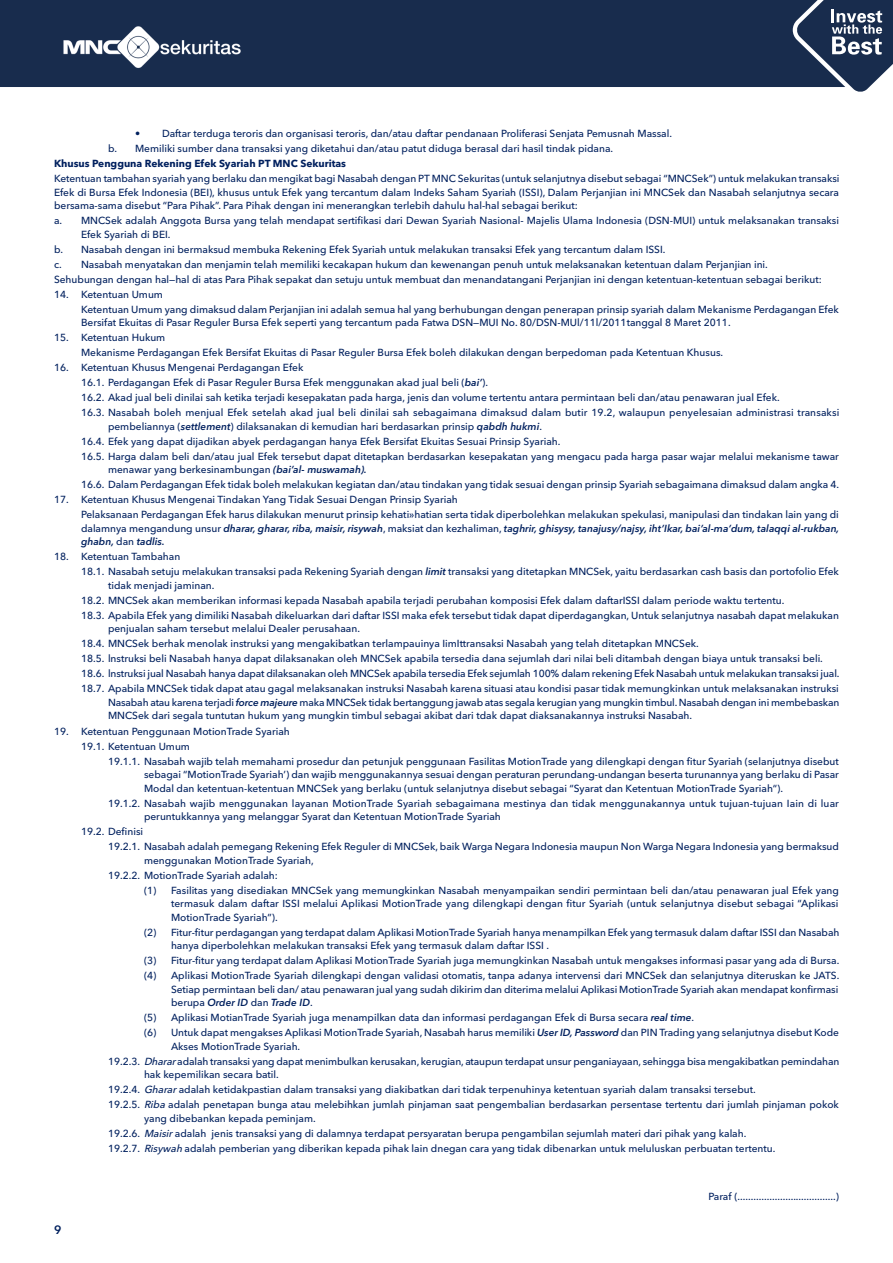
<style>
.page{position:relative;width:893px;height:1263px;background:#fff}
.page>*{position:absolute;margin:0;border:0;box-sizing:border-box;transform-origin:0 0}
.t1{font:600 12px "Avenir Next LT Pro";color:#00205e}
.t2{font:500 10.2px/13.5px "Avenir Next LT Pro";color:#00205e}
.t3{font:700 10.2px "Avenir Next LT Pro";color:#00205e}
.s1{font-weight:600;font-style:italic}
.s2{font-style:italic}
</style>
<div class="page">
<svg style="left:845px;top:0;width:48px;height:92px"></svg>
<div style="left:0;top:0;width:845px;height:87px;background:#182c4d"></div>
<img style="left:62px;top:25px;width:179px;height:44px">
<p class="t2" style="left:135px;top:127px;width:539px">• Daftar terduga teroris dan organisasi teroris, dan/atau daftar pendanaan Proliferasi Senjata Pemusnah Massal.</p>
<p class="t2" style="left:108px;top:142px;width:507px">b. Memiliki sumber dana transaksi yang diketahui dan/atau patut diduga berasal dari hasil tindak pidana.</p>
<p class="t3" style="left:54px;top:158px;width:294px">Khusus Pengguna Rekening Efek Syariah PT MNC Sekuritas</p>
<p class="t2" style="left:54px;top:172px;width:787px;text-align:justify">Ketentuan tambahan syariah yang berlaku dan mengikat bagi Nasabah dengan PT MNC Sekuritas (untuk selanjutnya disebut sebagai “MNCSek”) untuk melakukan transaksi Efek di Bursa Efek Indonesia (BEI), khusus untuk Efek yang tercantum dalam Indeks Saham Syariah (ISSI), Dalam Perjanjian ini MNCSek dan Nasabah selanjutnya secara bersama-sama disebut “Para Pihak”. Para Pihak dengan ini menerangkan terlebih dahulu hal-hal sebagai berikut:</p>
<p class="t2" style="left:81px;top:214px;width:759px;text-indent:-27px">a. MNCSek adalah Anggota Bursa yang telah mendapat sertifikasi dari Dewan Syariah Nasional- Majelis Ulama Indonesia (DSN-MUI) untuk melaksanakan transaksi<br>Efek Syariah di BEI.</p>
<p class="t2" style="left:54px;top:243px;width:613px">b. Nasabah dengan ini bermaksud membuka Rekening Efek Syariah untuk melakukan transaksi Efek yang tercantum dalam ISSI.</p>
<p class="t2" style="left:54px;top:258px;width:715px">c. Nasabah menyatakan dan menjamin telah memiliki kecakapan hukum dan kewenangan penuh untuk melaksanakan ketentuan dalam Perjanjian ini.</p>
<p class="t2" style="left:54px;top:273px;width:769px">Sehubungan dengan hal—hal di atas Para Pihak sepakat dan setuju untuk membuat dan menandatangani Perjanjian ini dengan ketentuan-ketentuan sebagai berikut:</p>
<p class="t2" style="left:54px;top:288px;width:110px">14. Ketentuan Umum</p>
<p class="t2" style="left:81px;top:303px;width:759px">Ketentuan Umum yang dimaksud dalam Perjanjian ini adalah semua hal yang berhubungan dengan penerapan prinsip syariah dalam Mekanisme Perdagangan Efek<br>Bersifat Ekuitas di Pasar Reguler Bursa Efek seperti yang tercantum pada Fatwa DSN—MUI No. 80/DSN-MUl/11l/2011tanggal 8 Maret 2011.</p>
<p class="t2" style="left:54px;top:331px;width:113px">15. Ketentuan Hukum</p>
<p class="t2" style="left:81px;top:346px;width:644px">Mekanisme Perdagangan Efek Bersifat Ekuitas di Pasar Reguler Bursa Efek boleh dilakukan dengan berpedoman pada Ketentuan Khusus.</p>
<p class="t2" style="left:54px;top:361px;width:251px">16. Ketentuan Khusus Mengenai Perdagangan Efek</p>
<p class="t2" style="left:81px;top:376px;width:409px">16.1. Perdagangan Efek di Pasar Reguler Bursa Efek menggunakan akad jual beli (<span class="s1">bai’</span>).</p>
<p class="t2" style="left:81px;top:391px;width:700px">16.2. Akad jual beli dinilai sah ketika terjadi kesepakatan pada harga, jenis dan volume tertentu antara permintaan beli dan/atau penawaran jual Efek.</p>
<p class="t2" style="left:108px;top:406px;width:733px;text-indent:-27px">16.3. Nasabah boleh menjual Efek setelah akad jual beli dinilai sah sebagaimana dimaksud dalam butir 19.2, walaupun penyelesaian administrasi transaksi pembeliannya (<span class="s1">settlement</span>) dilaksanakan di kemudian hari berdasarkan prinsip <span class="s1">qabdh hukmi</span>.</p>
<p class="t2" style="left:81px;top:435px;width:481px">16.4. Efek yang dapat dijadikan abyek perdagangan hanya Efek Bersifat Ekuitas Sesuai Prinsip Syariah.</p>
<p class="t2" style="left:108px;top:450px;width:732px;text-indent:-27px">16.5. Harga dalam beli dan/atau jual Efek tersebut dapat ditetapkan berdasarkan kesepakatan yang mengacu pada harga pasar wajar melalui mekanisme tawar menawar yang berkesinambungan <span class="s1">(bai’al- muswamah).</span></p>
<p class="t2" style="left:81px;top:478px;width:760px">16.6. Dalam Perdagangan Efek tidak boleh melakukan kegiatan dan/atau tindakan yang tidak sesuai dengan prinsip Syariah sebagaimana dimaksud dalam angka 4.</p>
<p class="t2" style="left:54px;top:493px;width:405px">17. Ketentuan Khusus Mengenai Tindakan Yang Tidak Sesuai Dengan Prinsip Syariah</p>
<p class="t2" style="left:81px;top:508px;width:760px;text-align:justify">Pelaksanaan Perdagangan Efek harus dilakukan menurut prinsip kehati»hatian serta tidak diperbolehkan melakukan spekulasi, manipulasi dan tindakan lain yang di dalamnya mengandung unsur <span class="s1">dharar, gharar, riba, maisir, risywah</span>, maksiat dan kezhaliman, <span class="s1">taghrir, ghisysy, tanajusy/najsy, iht’Ikar, bai’al-ma’dum, talaqqi al-rukban, ghabn,</span> dan <span class="s1">tadlis.</span></p>
<p class="t2" style="left:54px;top:550px;width:128px">18. Ketentuan Tambahan</p>
<p class="t2" style="left:108px;top:565px;width:732px;text-indent:-27px">18.1. Nasabah setuju melakukan transaksi pada Rekening Syariah dengan <span class="s1">limit</span> transaksi yang ditetapkan MNCSek, yaitu berdasarkan cash basis dan portofolio Efek tidak menjadi jaminan.</p>
<p class="t2" style="left:81px;top:594px;width:705px">18.2. MNCSek akan memberikan informasi kepada Nasabah apabila terjadi perubahan komposisi Efek dalam daftarISSI dalam periode waktu tertentu.</p>
<p class="t2" style="left:108px;top:609px;width:732px;text-indent:-27px">18.3. Apabila Efek yang dimiliki Nasabah dikeluarkan dari daftar ISSI maka efek tersebut tidak dapat diperdagangkan, Untuk selanjutnya nasabah dapat melakukan penjualan saham tersebut melalui Dealer perusahaan.</p>
<p class="t2" style="left:81px;top:637px;width:619px">18.4. MNCSek berhak menolak instruksi yang mengakibatkan terlampauinya IimIttransaksi Nasabah yang telah ditetapkan MNCSek.</p>
<p class="t2" style="left:81px;top:652px;width:743px">18.5. lnstruksi beli Nasabah hanya dapat dilaksanakan oleh MNCSek apabila tersedia dana sejumlah dari nilai beli ditambah dengan biaya untuk transaksi beli.</p>
<p class="t2" style="left:81px;top:667px;width:760px">18.6. lnstruksi jual Nasabah hanya dapat dilaksanakan oleh MNCSek apabila tersedia Efek sejumlah 100% dalam rekening Efek Nasabah untuk melakukan transaksi jual.</p>
<p class="t2" style="left:108px;top:682px;width:733px;text-align:justify;text-indent:-27px">18.7. Apabila MNCSek tidak dapat atau gagal melaksanakan instruksi Nasabah karena situasi atau kondisi pasar tidak memungkinkan untuk melaksanakan instruksi Nasabah atau karena terjadi <span class="s1">force majeure</span> maka MNCSek tidak bertanggung jawab atas segala kerugian yang mungkin timbul. Nasabah dengan ini membebaskan MNCSek dari segala tuntutan hukum yang mungkin timbul sebagai akibat dari tdak dapat diaksanakannya instruksi Nasabah.</p>
<p class="t2" style="left:54px;top:724px;width:237px">19. Ketentuan Penggunaan MotionTrade Syariah</p>
<p class="t2" style="left:81px;top:739px;width:110px">19.1. Ketentuan Umum</p>
<p class="t2" style="left:144px;top:754px;width:696px;text-align:justify;text-indent:-36px">19.1.1. Nasabah wajib telah memahami prosedur dan petunjuk penggunaan Fasilitas MotionTrade yang dilengkapi dengan fitur Syariah (selanjutnya disebut sebagai “MotionTrade Syariah’) dan wajib menggunakannya sesuai dengan peraturan perundang-undangan beserta turunannya yang berlaku di Pasar Modal dan ketentuan-ketentuan MNCSek yang berlaku (untuk selanjutnya disebut sebagai “Syarat dan Ketentuan MotionTrade Syariah“).</p>
<p class="t2" style="left:144px;top:796px;width:696px;text-indent:-36px">19.1.2. Nasabah wajib menggunakan layanan MotionTrade Syariah sebagaimana mestinya dan tidak menggunakannya untuk tujuan-tujuan Iain di luar peruntukkannya yang melanggar Syarat dan Ketentuan MotionTrade Syariah</p>
<p class="t2" style="left:81px;top:825px;width:64px">19.2. Definisi</p>
<p class="t2" style="left:144px;top:840px;width:696px;text-indent:-36px">19.2.1. Nasabah adalah pemegang Rekening Efek Reguler di MNCSek, baik Warga Negara Indonesia maupun Non Warga Negara Indonesia yang bermaksud menggunakan MotionTrade Syariah,</p>
<p class="t2" style="left:108px;top:868px;width:171px">19.2.2. MotionTrade Syariah adalah:</p>
<p class="t2" style="left:171px;top:883px;width:669px;text-align:justify;text-indent:-27px">(1) Fasilitas yang disediakan MNCSek yang memungkinkan Nasabah menyampaikan sendiri permintaan beli dan/atau penawaran jual Efek yang termasuk dalam daftar ISSI melalui Aplikasi MotionTrade yang dilengkapi dengan fitur Syariah (untuk selanjutnya disebut sebagai “Aplikasi MotionTrade Syariah”).</p>
<p class="t2" style="left:171px;top:925px;width:670px;text-indent:-27px">(2) Fitur-fitur perdagangan yang terdapat dalam Aplikasi MotionTrade Syariah hanya menampilkan Efek yang termasuk dalam daftar ISSI dan Nasabah hanya diperbolehkan melakukan transaksi Efek yang termasuk dalam daftar ISSI .</p>
<p class="t2" style="left:144px;top:954px;width:697px">(3) Fitur-fitur yang terdapat dalam Aplikasi MotionTrade Syariah juga memungkinkan Nasabah untuk mengakses informasi pasar yang ada di Bursa.</p>
<p class="t2" style="left:171px;top:969px;width:670px;text-align:justify;text-indent:-27px">(4) Aplikasi MotionTrade Syariah dilengkapi dengan validasi otomatis, tanpa adanya intervensi dari MNCSek dan selanjutnya diteruskan ke JATS.<br>Setiap permintaan beli dan/ atau penawaran jual yang sudah dikirim dan diterima melalui Aplikasi MotionTrade Syariah akan mendapat konfirmasi berupa <span class="s1">Order ID</span> dan <span class="s1">Trade ID</span>.</p>
<p class="t2" style="left:144px;top:1011px;width:552px">(5) Aplikasi MotianTrade Syariah juga menampilkan data dan informasi perdagangan Efek di Bursa secara <span class="s1">real time</span>.</p>
<p class="t2" style="left:171px;top:1026px;width:669px;text-indent:-27px">(6) Untuk dapat mengakses Aplikasi MotionTrade Syariah, Nasabah harus memiliki <span class="s1">User ID, Password</span> dan PIN Trading yang selanjutnya disebut Kode<br>Akses MotionTrade Syariah.</p>
<p class="t2" style="left:144px;top:1054px;width:697px;text-indent:-36px">19.2.3. <span class="s2">Dharar</span>adalah transaksi yang dapat menimbulkan kerusakan, kerugian, ataupun terdapat unsur penganiayaan, sehingga bisa mengakibatkan pemindahan hak kepemilikan secara batil.</p>
<p class="t2" style="left:108px;top:1083px;width:649px">19.2.4. <span class="s2">Gharar</span>adalah ketidakpastian dalam transaksi yang diakibatkan dari tidak terpenuhinya ketentuan syariah dalam transaksi tersebut.</p>
<p class="t2" style="left:144px;top:1098px;width:696px;text-indent:-36px">19.2.5. <span class="s2">Riba</span> adalah penetapan bunga atau melebihkan jumlah pinjaman saat pengembalian berdasarkan persentase tertentu dari jumlah pinjaman pokok yang dibebankan kepada peminjam.</p>
<p class="t2" style="left:108px;top:1126px;width:640px">19.2.6. <span class="s2">Maisir</span>adalah jenis transaksi yang di dalamnya terdapat persyaratan berupa pengambilan sejumlah materi dari pihak yang kalah.</p>
<p class="t2" style="left:108px;top:1141px;width:669px">19.2.7. <span class="s2">Risywah</span> adalah pemberian yang diberikan kepada pihak lain dnegan cara yang tidak dibenarkan untuk meluluskan perbuatan tertentu.</p>
<p class="t2" style="left:708px;top:1190px;width:132px">Paraf (.....................................)</p>
<p class="t1" style="left:54px;top:1223px;width:9px">9</p>
</div>
